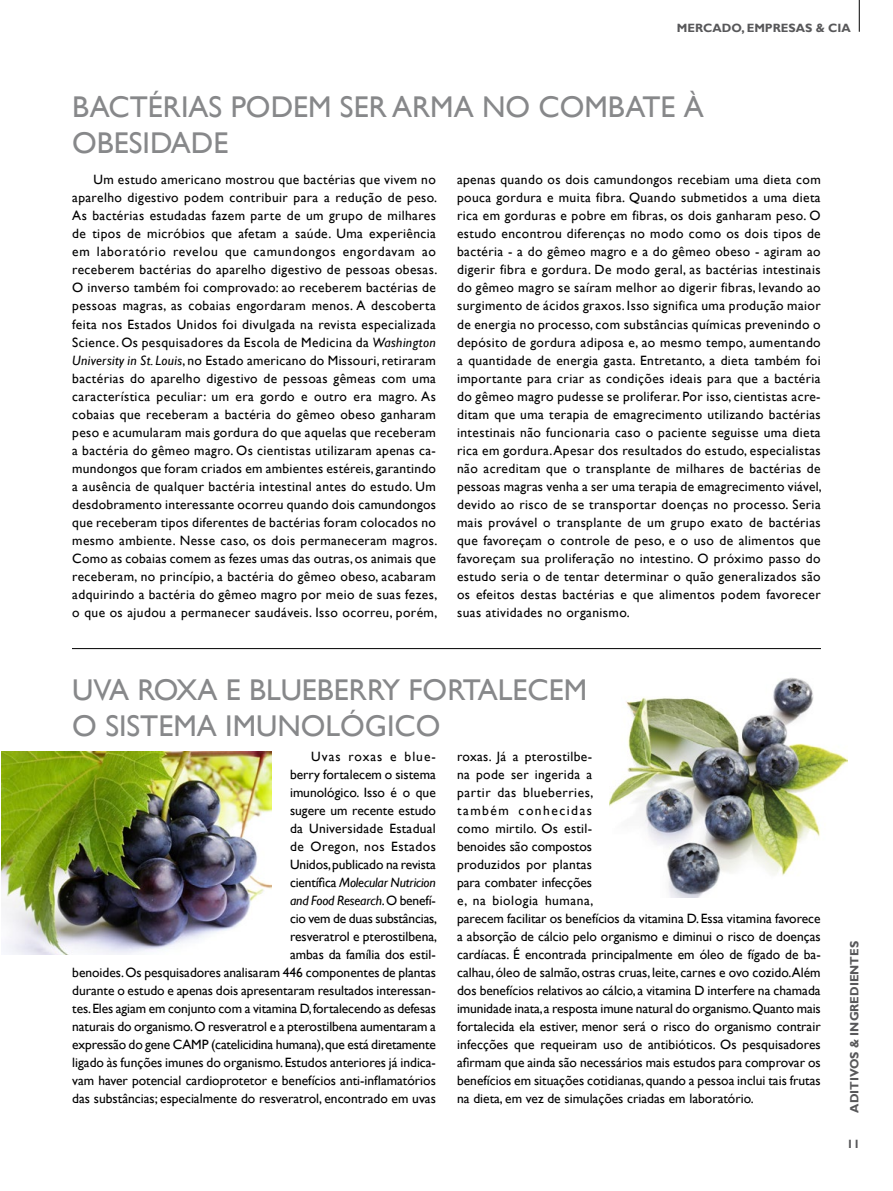
<style>
.page{position:relative;width:893px;height:1191px;background:#fff}
.page>*{position:absolute;margin:0;border:0;box-sizing:border-box;transform-origin:0 0}
.titulo_mercado_lanca{font:30px/36px "Gill Sans";color:#87888a}
.texto_box_mercado_la{font:13.5px/18px "Gill Sans";color:#000;text-align:justify}
.t1{font:700 12px "Gill Sans";color:#58585a}
.s1{font-style:italic}
</style>
<div class="page">
<hr style="left:859px;top:0;width:1px;height:32px;background:#000">
<hr style="left:72px;top:648px;width:748px;height:1px;background:#000">
<img style="left:1px;top:751px;width:271px;height:203px">
<img style="left:609px;top:678px;width:238px;height:219px">
<p class="t1" style="left:677px;top:20px;width:175px">MERCADO, EMPRESAS &amp; CIA</p>
<p class="titulo_mercado_lanca" style="left:72px;top:89px;width:633px">BACTÉRIAS PODEM SER ARMA NO COMBATE À<br>OBESIDADE</p>
<p class="texto_box_mercado_la" style="left:72px;top:171px;width:366px;text-indent:21px">Um estudo americano mostrou que bactérias que vivem no aparelho digestivo podem contribuir para a redução de peso.<br>As bactérias estudadas fazem parte de um grupo de milhares de tipos de micróbios que afetam a saúde. Uma experiência em laboratório revelou que camundongos engordavam ao receberem bactérias do aparelho digestivo de pessoas obesas.<br>O inverso também foi comprovado: ao receberem bactérias de pessoas magras, as cobaias engordaram menos. A descoberta feita nos Estados Unidos foi divulgada na revista especializada Science. Os pesquisadores da Escola de Medicina da <span class="s1">Washington University in St. Louis</span>, no Estado americano do Missouri, retiraram bactérias do aparelho digestivo de pessoas gêmeas com uma característica peculiar: um era gordo e outro era magro. As cobaias que receberam a bactéria do gêmeo obeso ganharam peso e acumularam mais gordura do que aquelas que receberam a bactéria do gêmeo magro. Os cientistas utilizaram apenas ca&shy;mundongos que foram criados em ambientes estéreis, garantindo a ausência de qualquer bactéria intestinal antes do estudo. Um desdobramento interessante ocorreu quando dois camundongos que receberam tipos diferentes de bactérias foram colocados no mesmo ambiente. Nesse caso, os dois permaneceram magros.<br>Como as cobaias comem as fezes umas das outras, os animais que receberam, no princípio, a bactéria do gêmeo obeso, acabaram adquirindo a bactéria do gêmeo magro por meio de suas fezes, o que os ajudou a permanecer saudáveis. Isso ocorreu, porém,</p>
<p class="texto_box_mercado_la" style="left:457px;top:171px;width:366px">apenas quando os dois camundongos recebiam uma dieta com pouca gordura e muita fibra. Quando submetidos a uma dieta rica em gorduras e pobre em fibras, os dois ganharam peso. O estudo encontrou diferenças no modo como os dois tipos de bactéria - a do gêmeo magro e a do gêmeo obeso - agiram ao digerir fibra e gordura. De modo geral, as bactérias intestinais do gêmeo magro se saíram melhor ao digerir fibras, levando ao surgimento de ácidos graxos. Isso significa uma produção maior de energia no processo, com substâncias químicas prevenindo o depósito de gordura adiposa e, ao mesmo tempo, aumentando a quantidade de energia gasta. Entretanto, a dieta também foi importante para criar as condições ideais para que a bactéria do gêmeo magro pudesse se proliferar. Por isso, cientistas acre&shy;ditam que uma terapia de emagrecimento utilizando bactérias intestinais não funcionaria caso o paciente seguisse uma dieta rica em gordura. Apesar dos resultados do estudo, especialistas não acreditam que o transplante de milhares de bactérias de pessoas magras venha a ser uma terapia de emagrecimento viável, devido ao risco de se transportar doenças no processo. Seria mais provável o transplante de um grupo exato de bactérias que favoreçam o controle de peso, e o uso de alimentos que favoreçam sua proliferação no intestino. O próximo passo do estudo seria o de tentar determinar o quão generalizados são os efeitos destas bactérias e que alimentos podem favorecer suas atividades no organismo.</p>
<p class="titulo_mercado_lanca" style="left:72px;top:672px;width:516px">UVA ROXA E BLUEBERRY FORTALECEM<br>O SISTEMA IMUNOLÓGICO</p>
<p class="texto_box_mercado_la" style="left:72px;top:747px;width:366px;text-align:right">Uvas roxas e blue-<br>berry fortalecem o sistema<br>imunológico. Isso é o que<br>sugere um recente estudo<br>da Universidade Estadual<br>de Oregon, nos Estados<br>Unidos, publicado na revista<br>científica <span class="s1">Molecular Nutricion<br>and Food Research</span>. O benefí-<br>cio vem de duas substâncias,<br>resveratrol e pterostilbena,<br>ambas da família dos estil-<br>benoides. Os pesquisadores analisaram 446 componentes de plantas durante o estudo e apenas dois apresentaram resultados interessan&shy;tes. Eles agiam em conjunto com a vitamina D, fortalecendo as defesas naturais do organismo. O resveratrol e a pterostilbena aumentaram a expressão do gene CAMP (catelicidina humana), que está diretamente ligado às funções imunes do organismo. Estudos anteriores já indica&shy;vam haver potencial cardioprotetor e benefícios anti-inflamatórios das substâncias; especialmente do resveratrol, encontrado em uvas</p>
<p class="texto_box_mercado_la" style="left:457px;top:747px;width:365px;text-align:left">roxas. Já a pterostilbe-<br>na pode ser ingerida a<br>partir das blueberries,<br>também conhecidas<br>como mirtilo. Os estil-<br>benoides são compostos<br>produzidos por plantas<br>para combater infecções<br>e, na biologia humana,<br>parecem facilitar os benefícios da vitamina D. Essa vitamina favorece a absorção de cálcio pelo organismo e diminui o risco de doenças cardíacas. É encontrada principalmente em óleo de fígado de ba&shy;calhau, óleo de salmão, ostras cruas, leite, carnes e ovo cozido.Além dos benefícios relativos ao cálcio, a vitamina D interfere na chamada imunidade inata, a resposta imune natural do organismo. Quanto mais fortalecida ela estiver, menor será o risco do organismo contrair infecções que requeiram uso de antibióticos. Os pesquisadores afirmam que ainda são necessários mais estudos para comprovar os benefícios em situações cotidianas, quando a pessoa inclui tais frutas na dieta, em vez de simulações criadas em laboratório.</p>
<p class="t1" style="left:847px;top:1112px;width:173px;rotate:-90deg">ADITIVOS &amp; INGREDIENTES</p>
<p class="t1" style="left:847px;top:1136px;width:15px">11</p>
</div>
